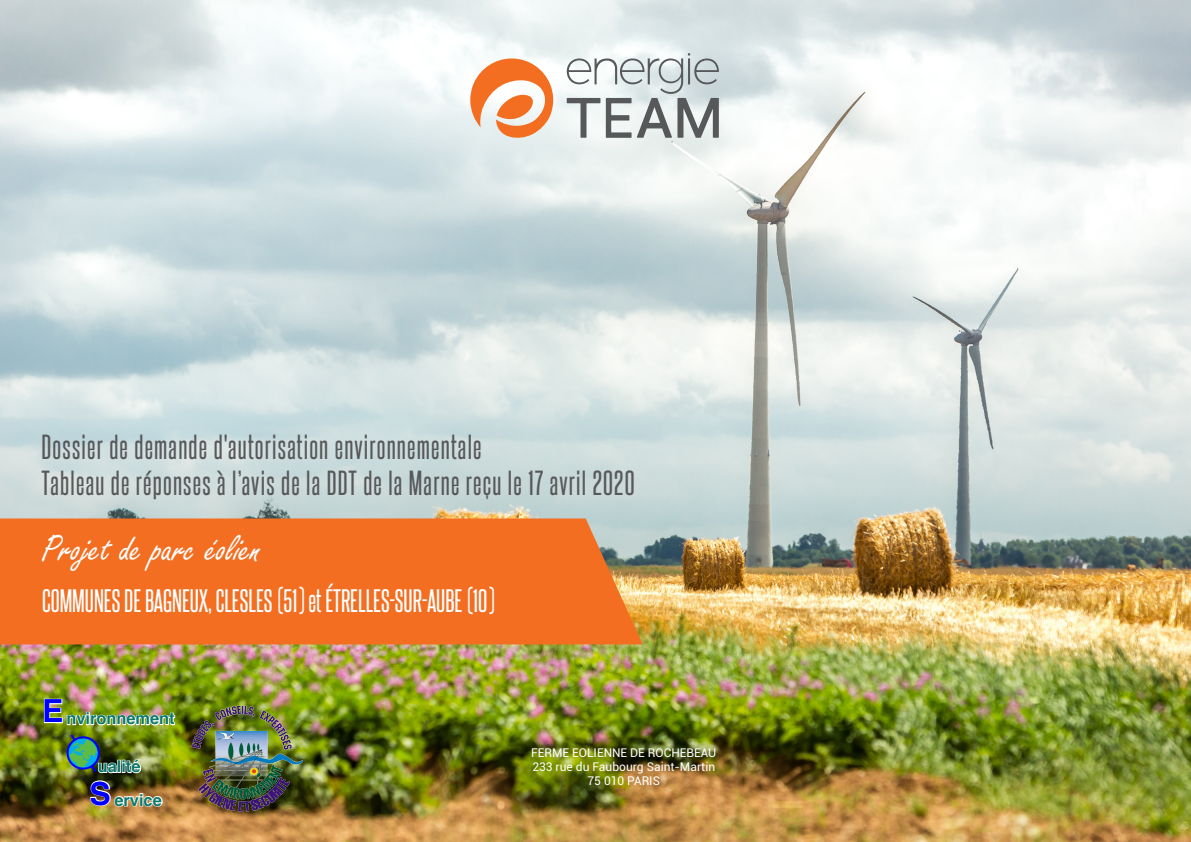
<style>
.page{position:relative;width:1191px;height:842px;background:#fff}
.page>*{position:absolute;margin:0;border:0;box-sizing:border-box;transform-origin:0 0}
.t1{font:40px "Freestyle Script";color:#fff}
.t2{font:30px/36px "Steelfish Rg";letter-spacing:.04em;color:#57585a}
.t3{font:28px "Steelfish Rg";color:#fff}
.t4{font:700 16.4px "Helvetica";color:#0c7a6d}
.t5{font:12px/14.4px "Roboto";color:#fff;text-align:center}
.s1{font-size:31.8px;color:#00f}
</style>
<div class="page">
<img style="left:0;top:0;width:1191px;height:842px">
<img style="left:191px;top:706px;width:111px;height:106px">
<img style="left:43px;top:698px;width:133px;height:28px">
<img style="left:89px;top:780px;width:74px;height:28px">
<img style="left:65px;top:732px;width:77px;height:42px">
<svg style="left:567px;top:53px;width:152px;height:85px"></svg>
<svg style="left:470px;top:58px;width:83px;height:83px"></svg>
<div style="left:0;top:518px;width:643px;height:126px;background:#f36e21"></div>
<p class="t2" style="left:42px;top:428px;width:594px">Dossier de demande d'autorisation environnementale<br>Tableau de réponses à l’avis de la DDT de la Marne reçu le 17 avril 2020</p>
<h1 class="t1" style="left:42px;top:527px;width:221px">Projet de parc éolien</h1>
<p class="t3" style="left:42px;top:583px;width:454px">COMMUNES DE BAGNEUX, CLESLES (51) et ÉTRELLES-SUR-AUBE (10)</p>
<p class="t4" style="left:42px;top:705px;width:134px"><span class="s1">E</span> nvironnement</p>
<p class="t4" style="left:98px;top:753px;width:44px">ualité</p>
<p class="t4" style="left:90px;top:787px;width:74px"><span class="s1">S</span> ervice</p>
<p class="t5" style="left:531px;top:745px;width:186px">FERME EOLIENNE DE ROCHEBEAU<br>233 rue du Faubourg Saint-Martin<br>75 010 PARIS</p>
</div>
